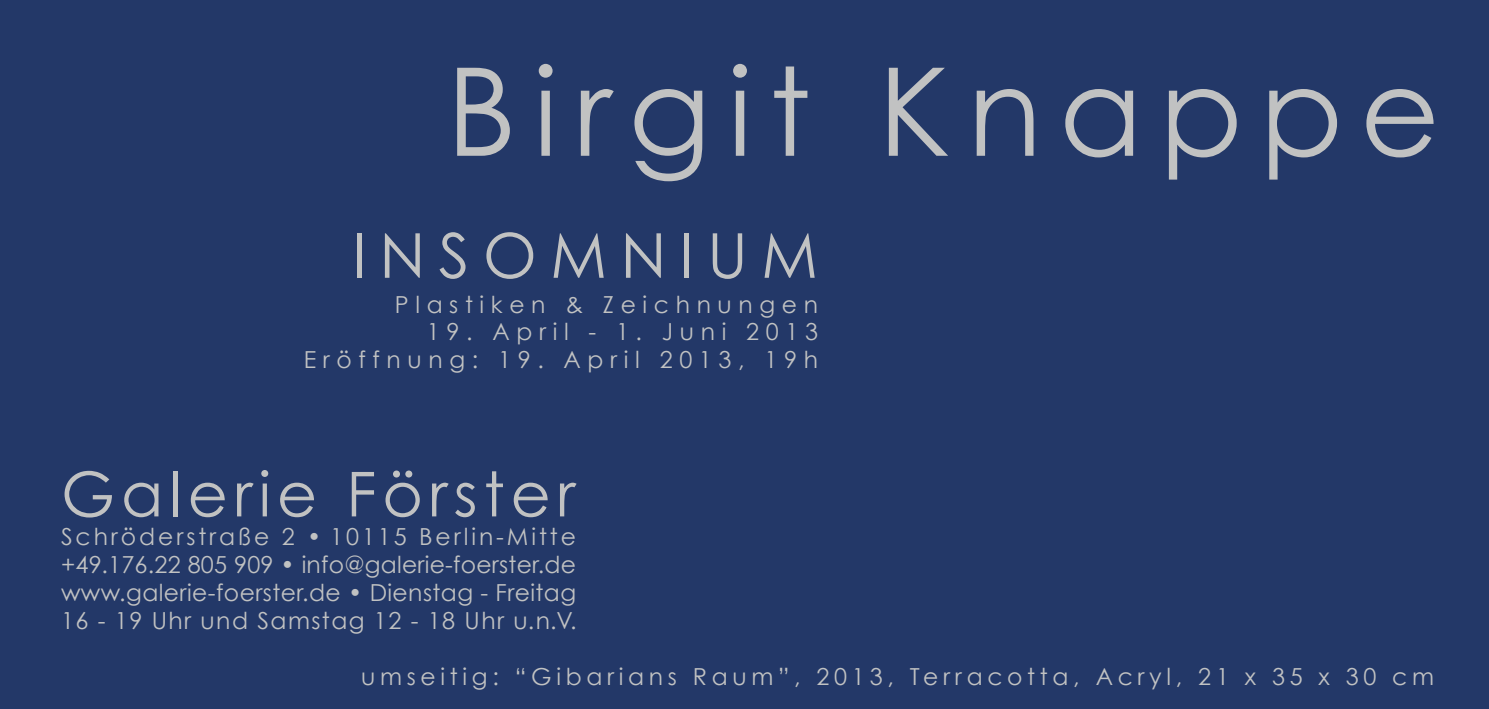
<style>
.page{position:relative;width:1489px;height:709px;background:#fff}
.page>*{position:absolute;margin:0;border:0;box-sizing:border-box;transform-origin:0 0}
.t1{font:122.5px "Century Gothic";letter-spacing:.135em;color:#c1c2c2}
.t2{font:62px "Century Gothic";letter-spacing:.095em;color:#c1c2c2}
.t3{font:62px "Century Gothic";letter-spacing:.215em;color:#c1c2c2}
.t4{font:23.5px/28px "Century Gothic";letter-spacing:.2em;color:#c1c2c2;text-align:justify}
.t5{font:23.5px/27.2px "Century Gothic";letter-spacing:.285em;color:#c1c2c2;text-align:right}
</style>
<div class="page">
<div style="left:0;top:0;width:1488px;height:709px;background:#233868"></div>
<h1 class="t1" style="left:446px;top:37px;width:995px">Birgit Knappe</h1>
<h2 class="t3" style="left:352px;top:217px;width:467px">INSOMNIUM</h2>
<p class="t5" style="left:395px;top:291px;width:425px">Plastiken &amp; Zeichnungen</p>
<p class="t5" style="left:304px;top:318px;width:516px">19. April - 1. Juni 2013<br>Eröffnung: 19. April 2013, 19h</p>
<h2 class="t2" style="left:61px;top:456px;width:516px">Galerie Förster</h2>
<p class="t4" style="left:61px;top:521px;width:517px">Schröderstraße 2 • 10115 Berlin-Mitte +49.176.22 805 909 • info@galerie-foerster.de www.galerie-foerster.de • Dienstag - Freitag 16 - 19 Uhr und Samstag 12 - 18 Uhr u.n.V.</p>
<p class="t4" style="left:361px;top:662px;width:1074px">umseitig: “Gibarians Raum”, 2013, Terracotta, Acryl, 21 x 35 x 30 cm</p>
</div>
